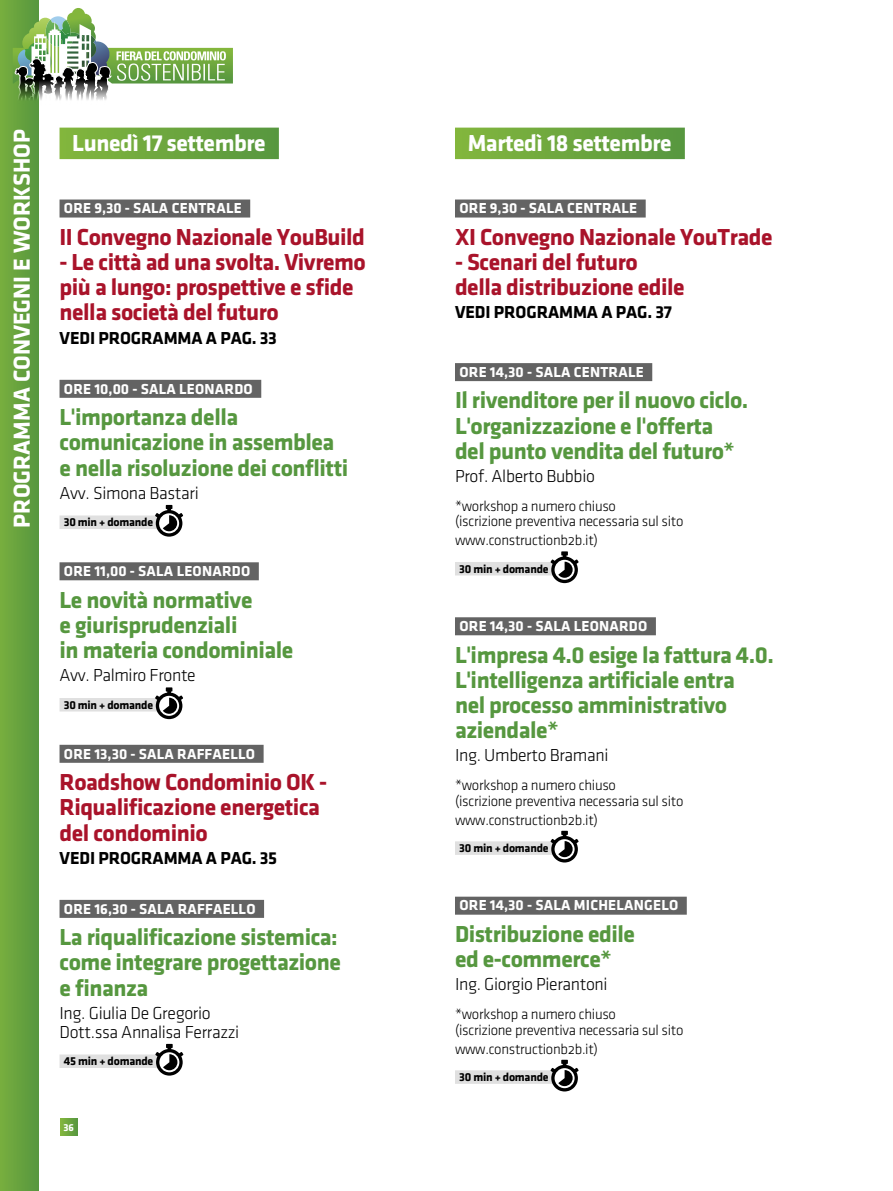
<style>
.page{position:relative;width:893px;height:1191px;background:#fff}
.page>*{position:absolute;margin:0;border:0;box-sizing:border-box;transform-origin:0 0}
.t1{font:700 24px/25.2px "Klavika";letter-spacing:-.02em;color:#56973f}
.t2{font:700 24px/25.2px "Klavika";letter-spacing:-.02em;color:#a9132a}
.t3{font:700 24px "Klavika";letter-spacing:-.02em;color:#fff}
.t4{font:700 24px "Klavika";color:#fff}
.t5{font:18px/18.9px "Klavika Light OSF";letter-spacing:-.02em;color:#000}
.t6{font:700 18px "Klavika";letter-spacing:-.005em;color:#000}
.t7{font:15px/15.8px "Klavika Light OSF";letter-spacing:-.02em;color:#000}
.t8{font:700 15px "Klavika";letter-spacing:.015em;color:#fff}
.t9{font:700 12px "Klavika";letter-spacing:-.02em;color:#000}
.t10{font:700 10.5px "Klavika";color:#fff}
</style>
<div class="page">
<svg style="left:60px;top:1118px;width:17px;height:17px"></svg>
<div style="left:0;top:0;width:38px;height:1191px;background:linear-gradient(to right,#77ae3e,#58983f)"></div>
<svg style="left:13px;top:8px;width:220px;height:99px"></svg>
<div style="left:60px;top:128px;width:219px;height:31px;background:linear-gradient(to right,#83b63d,#56963f)"></div>
<div style="left:60px;top:199px;width:190px;height:18px;background:#636363"></div>
<div style="left:60px;top:380px;width:201px;height:18px;background:#636363"></div>
<div style="left:60px;top:515px;width:98px;height:14px;background:#e0e0e0"></div>
<div style="left:60px;top:562px;width:199px;height:18px;background:#636363"></div>
<div style="left:60px;top:698px;width:98px;height:13px;background:#e0e0e0"></div>
<div style="left:60px;top:745px;width:204px;height:18px;background:#636363"></div>
<div style="left:60px;top:900px;width:204px;height:18px;background:#636363"></div>
<div style="left:60px;top:1054px;width:98px;height:14px;background:#e0e0e0"></div>
<svg style="left:155px;top:505px;width:28px;height:31px"></svg>
<svg style="left:155px;top:687px;width:28px;height:32px"></svg>
<svg style="left:155px;top:1044px;width:28px;height:31px"></svg>
<div style="left:455px;top:128px;width:230px;height:31px;background:linear-gradient(to right,#83b63d,#57973f)"></div>
<div style="left:455px;top:199px;width:191px;height:18px;background:#636363"></div>
<div style="left:455px;top:363px;width:197px;height:18px;background:#636363"></div>
<div style="left:455px;top:562px;width:98px;height:13px;background:#e0e0e0"></div>
<div style="left:455px;top:617px;width:201px;height:18px;background:#636363"></div>
<div style="left:455px;top:841px;width:98px;height:14px;background:#e0e0e0"></div>
<div style="left:455px;top:896px;width:232px;height:18px;background:#636363"></div>
<div style="left:455px;top:1070px;width:98px;height:13px;background:#e0e0e0"></div>
<svg style="left:550px;top:551px;width:29px;height:32px"></svg>
<svg style="left:550px;top:830px;width:29px;height:32px"></svg>
<svg style="left:550px;top:1059px;width:29px;height:32px"></svg>
<p class="t4" style="left:9px;top:527px;width:400px;rotate:-90deg">PROGRAMMA CONVEGNI E WORKSHOP</p>
<p class="t3" style="left:72px;top:129px;width:195px">Lunedì 17 settembre</p>
<p class="t8" style="left:64px;top:200px;width:179px">ORE 9,30 - SALA CENTRALE</p>
<p class="t2" style="left:60px;top:224px;width:307px">II Convegno Nazionale YouBuild</p>
<p class="t2" style="left:60px;top:249px;width:308px">- Le città ad una svolta. Vivremo più a lungo: prospettive e sfide nella società del futuro</p>
<p class="t6" style="left:60px;top:328px;width:219px">VEDI PROGRAMMA A PAG. 33</p>
<p class="t8" style="left:64px;top:380px;width:190px">ORE 10,00 - SALA LEONARDO</p>
<p class="t1" style="left:60px;top:404px;width:290px">L'importanza della comunicazione in assemblea e nella risoluzione dei conflitti</p>
<p class="t5" style="left:60px;top:483px;width:141px">Avv. Simona Bastari</p>
<p class="t9" style="left:64px;top:515px;width:91px">30 min + domande</p>
<p class="t8" style="left:64px;top:563px;width:188px">ORE 11,00 - SALA LEONARDO</p>
<p class="t1" style="left:60px;top:587px;width:235px">Le novità normative<br>e giurisprudenziali<br>in materia condominiale</p>
<p class="t5" style="left:60px;top:666px;width:138px">Avv. Palmiro Fronte</p>
<p class="t9" style="left:64px;top:698px;width:91px">30 min + domande</p>
<p class="t8" style="left:64px;top:745px;width:193px">ORE 13,30 - SALA RAFFAELLO</p>
<p class="t2" style="left:60px;top:769px;width:269px">Roadshow Condominio OK -<br>Riqualificazione energetica del condominio</p>
<p class="t6" style="left:60px;top:848px;width:219px">VEDI PROGRAMMA A PAG. 35</p>
<p class="t8" style="left:64px;top:900px;width:193px">ORE 16,30 - SALA RAFFAELLO</p>
<p class="t1" style="left:60px;top:924px;width:283px">La riqualificazione sistemica: come integrare progettazione e finanza</p>
<p class="t5" style="left:60px;top:1003px;width:181px">Ing. Giulia De Gregorio<br>Dott.ssa Annalisa Ferrazzi</p>
<p class="t9" style="left:64px;top:1054px;width:91px">45 min + domande</p>
<p class="t10" style="left:63px;top:1121px;width:12px">36</p>
<p class="t3" style="left:468px;top:129px;width:205px">Martedì 18 settembre</p>
<p class="t8" style="left:459px;top:200px;width:179px">ORE 9,30 - SALA CENTRALE</p>
<p class="t2" style="left:455px;top:224px;width:319px">XI Convegno Nazionale YouTrade</p>
<p class="t2" style="left:455px;top:249px;width:231px">- Scenari del futuro della distribuzione edile</p>
<p class="t6" style="left:455px;top:302px;width:218px">VEDI PROGRAMMA A PAG. 37</p>
<p class="t8" style="left:459px;top:363px;width:186px">ORE 14,30 - SALA CENTRALE</p>
<p class="t1" style="left:455px;top:388px;width:295px">Il rivenditore per il nuovo ciclo.<br>L'organizzazione e l'offerta del punto vendita del futuro*</p>
<p class="t5" style="left:455px;top:467px;width:141px">Prof. Alberto Bubbio</p>
<p class="t7" style="left:455px;top:498px;width:230px">*workshop a numero chiuso<br>(iscrizione preventiva necessaria sul sito</p>
<p class="t7" style="left:455px;top:532px;width:145px">www.constructionb2b.it)</p>
<p class="t9" style="left:459px;top:562px;width:91px">30 min + domande</p>
<p class="t8" style="left:459px;top:618px;width:190px">ORE 14,30 - SALA LEONARDO</p>
<p class="t1" style="left:455px;top:642px;width:320px">L'impresa 4.0 esige la fattura 4.0.<br>L'intelligenza artificiale entra<br>nel processo amministrativo aziendale*</p>
<p class="t5" style="left:455px;top:746px;width:155px">Ing. Umberto Bramani</p>
<p class="t7" style="left:455px;top:777px;width:230px">*workshop a numero chiuso<br>(iscrizione preventiva necessaria sul sito</p>
<p class="t7" style="left:455px;top:812px;width:145px">www.constructionb2b.it)</p>
<p class="t9" style="left:459px;top:841px;width:91px">30 min + domande</p>
<p class="t8" style="left:459px;top:897px;width:220px">ORE 14,30 - SALA MICHELANGELO</p>
<p class="t1" style="left:455px;top:921px;width:181px">Distribuzione edile ed e-commerce*</p>
<p class="t5" style="left:455px;top:975px;width:154px">Ing. Giorgio Pierantoni</p>
<p class="t7" style="left:455px;top:1006px;width:230px">*workshop a numero chiuso<br>(iscrizione preventiva necessaria sul sito</p>
<p class="t7" style="left:455px;top:1041px;width:145px">www.constructionb2b.it)</p>
<p class="t9" style="left:459px;top:1070px;width:91px">30 min + domande</p>
</div>
